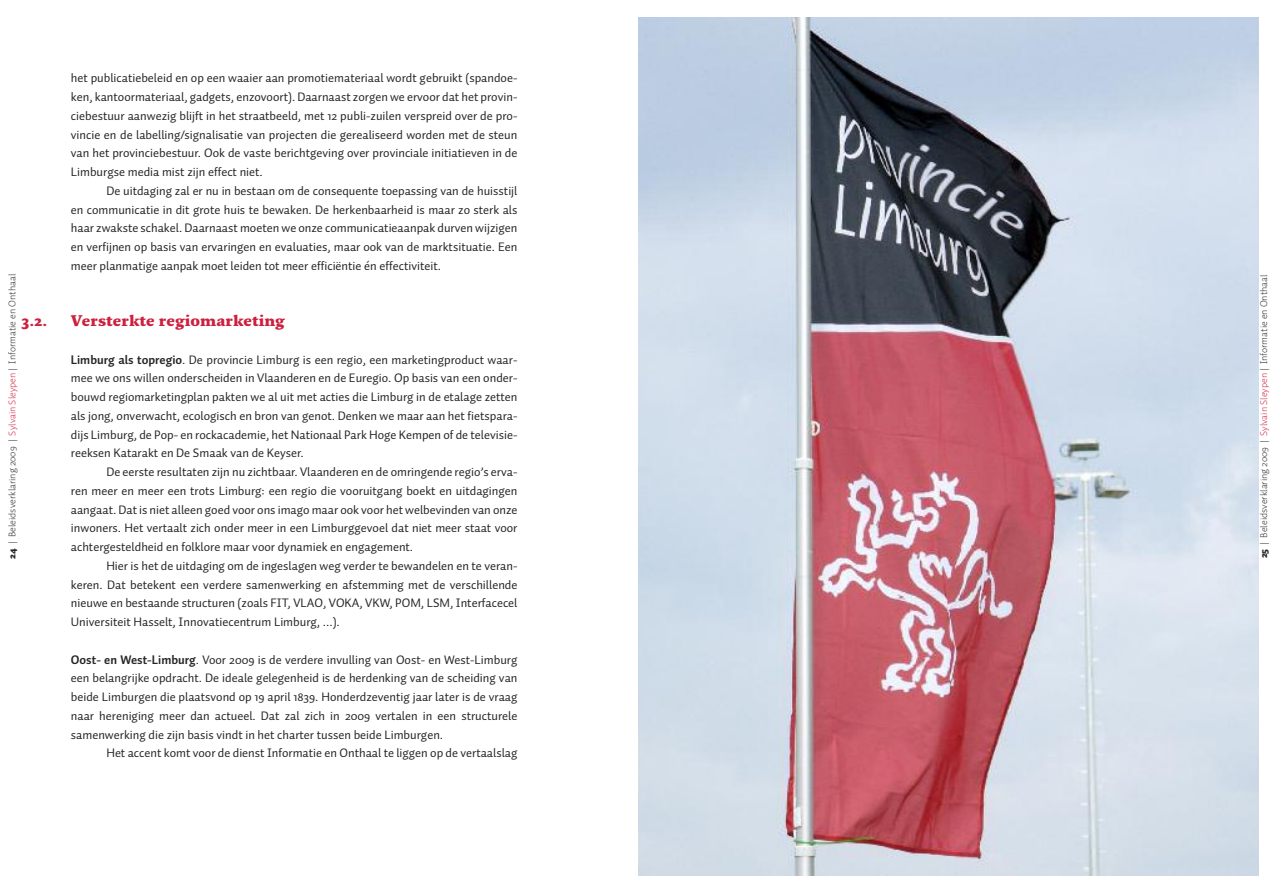
<style>
.page{position:relative;width:1276px;height:893px;background:#fff}
.page>*{position:absolute;margin:0;border:0;box-sizing:border-box;transform-origin:0 0}
.t1{font:900 15px "Fresco";color:#cc203f}
.t2{font:12.5px/18.8px "Auto 2";color:#272627;text-align:justify}
.t3{font:300 10px "Auto 2";color:#272627}
.s1{font-weight:900}
.s2{color:#cc203f}
.s3{font-weight:700}
</style>
<div class="page">
<img style="left:638px;top:18px;width:620px;height:857px">
<p class="t2" style="left:71px;top:70px;width:448px">het publicatiebeleid en op een waaier aan promotiemateriaal wordt gebruikt (spandoe&shy;ken, kantoormateriaal, gadgets, enzovoort). Daarnaast zorgen we ervoor dat het provin&shy;ciebestuur aanwezig blijft in het straatbeeld, met 12 publi-zuilen verspreid over de pro&shy;vincie en de labelling/signalisatie van projecten die gerealiseerd worden met de steun van het provinciebestuur. Ook de vaste berichtgeving over provinciale initiatieven in de Limburgse media mist zijn effect niet.</p>
<p class="t2" style="left:71px;top:182px;width:448px;text-indent:35px">De uitdaging zal er nu in bestaan om de consequente toepassing van de huisstijl en communicatie in dit grote huis te bewaken. De herkenbaarheid is maar zo sterk als haar zwakste schakel. Daarnaast moeten we onze communicatieaanpak durven wijzigen en verfijnen op basis van ervaringen en evaluaties, maar ook van de marktsituatie. Een meer planmatige aanpak moet leiden tot meer efficiëntie én effectiviteit.</p>
<p class="t3" style="left:9px;top:559px;width:286px;rotate:-90deg"><span class="s1">24</span> | Beleidsverklaring 2009 | <span class="s2">Sylvain Sleypen</span> | Informatie en Onthaal</p>
<p class="t1" style="left:21px;top:312px;width:27px">3.2.</p>
<p class="t1" style="left:71px;top:312px;width:216px">Versterkte regiomarketing</p>
<p class="t2" style="left:71px;top:351px;width:448px"><span class="s3">Limburg als topregio</span>. De provincie Limburg is een regio, een marketingproduct waar&shy;mee we ons willen onderscheiden in Vlaanderen en de Euregio. Op basis van een onder&shy;bouwd regiomarketingplan pakten we al uit met acties die Limburg in de etalage zetten als jong, onverwacht, ecologisch en bron van genot. Denken we maar aan het fietspara&shy;dijs Limburg, de Pop- en rockacademie, het Nationaal Park Hoge Kempen of de televisie&shy;reeksen Katarakt en De Smaak van de Keyser.</p>
<p class="t2" style="left:71px;top:464px;width:448px;text-indent:35px">De eerste resultaten zijn nu zichtbaar. Vlaanderen en de omringende regio’s erva&shy;ren meer en meer een trots Limburg: een regio die vooruitgang boekt en uitdagingen aangaat. Dat is niet alleen goed voor ons imago maar ook voor het welbevinden van onze inwoners. Het vertaalt zich onder meer in een Limburggevoel dat niet meer staat voor achtergesteldheid en folklore maar voor dynamiek en engagement.</p>
<p class="t2" style="left:71px;top:557px;width:448px;text-indent:35px">Hier is het de uitdaging om de ingeslagen weg verder te bewandelen en te veran&shy;keren. Dat betekent een verdere samenwerking en afstemming met de verschillende nieuwe en bestaande structuren (zoals FIT, VLAO, VOKA, VKW, POM, LSM, Interfacecel Universiteit Hasselt, Innovatiecentrum Limburg, ...).</p>
<p class="t2" style="left:71px;top:651px;width:448px"><span class="s3">Oost- en West-Limburg</span>. Voor 2009 is de verdere invulling van Oost- en West-Limburg een belangrijke opdracht. De ideale gelegenheid is de herdenking van de scheiding van beide Limburgen die plaatsvond op 19 april 1839. Honderdzeventig jaar later is de vraag naar hereniging meer dan actueel. Dat zal zich in 2009 vertalen in een structurele samenwerking die zijn basis vindt in het charter tussen beide Limburgen.</p>
<p class="t2" style="left:106px;top:745px;width:413px">Het accent komt voor de dienst Informatie en Onthaal te liggen op de vertaalslag</p>
<p class="t3" style="left:1260px;top:558px;width:285px;rotate:-90deg"><span class="s1">25</span> | Beleidsverklaring 2009 | <span class="s2">Sylvain Sleypen</span> | Informatie en Onthaal</p>
</div>
